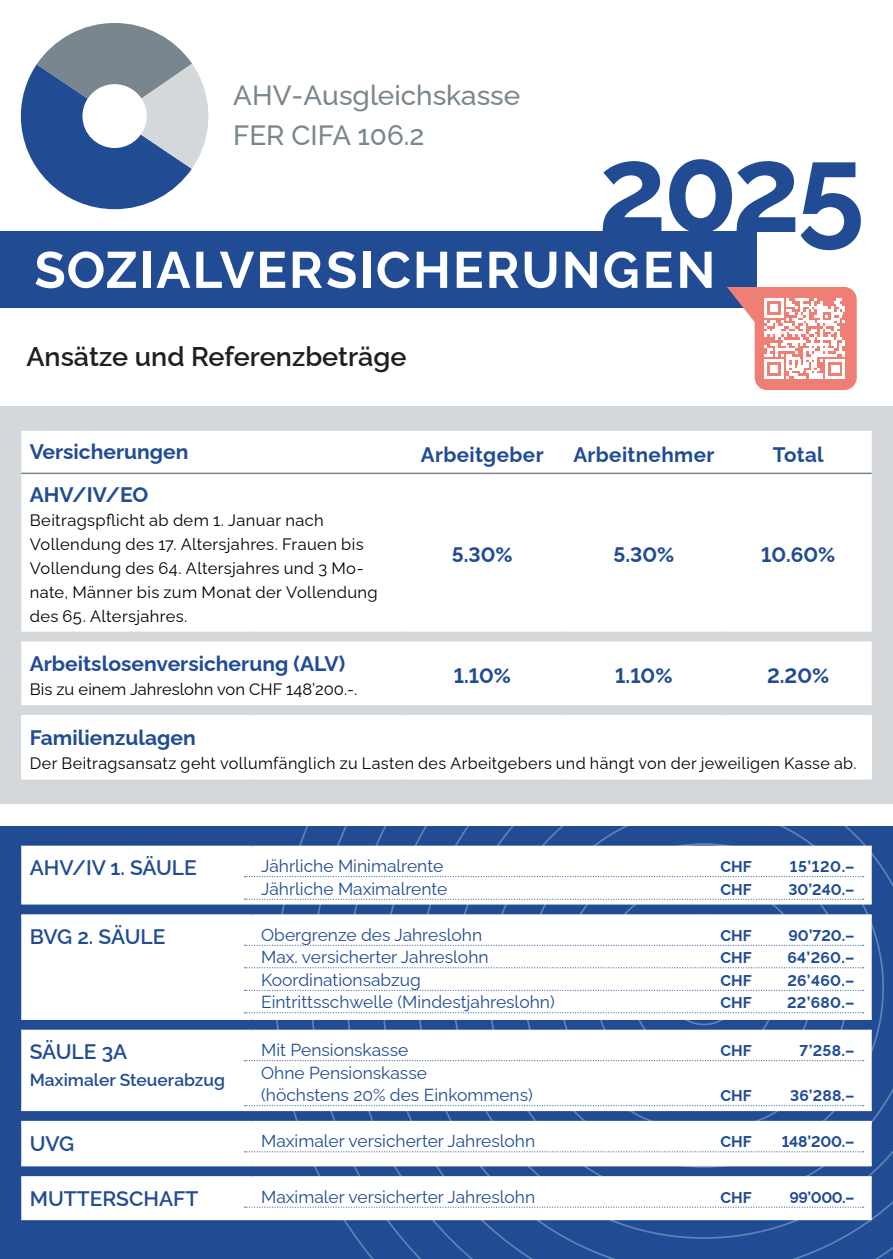
<style>
.page{position:relative;width:893px;height:1259px;background:#fff}
.page>*{position:absolute;margin:0;border:0;box-sizing:border-box;transform-origin:0 0}
.t1{font:700 121.8px "Raleway";color:#214c94}
.t2{font:700 51px "Raleway";letter-spacing:.04em;color:#fff}
.t3{font:500 27.9px/39.9px "Raleway";color:#7a868d}
.t4{font:600 27px "Raleway";color:#201f1f}
.t5{font:700 21px "Raleway";color:#214c94}
.t6{font:600 21px "Raleway";color:#214c94}
.t7{font:700 21px "Raleway";letter-spacing:.02em;color:#214c94}
.t8{font:600 21px "Raleway";letter-spacing:-.02em;color:#214c94}
.t9{font:17.4px/22.5px "Raleway";color:#214c94}
.t10{font:600 17.4px "Raleway";color:#214c94}
.t11{font:16.5px/24px "Raleway";letter-spacing:.02em;color:#000}
.t12{font:16.5px "Raleway";color:#000}
.t13{font:700 15.6px "Raleway";color:#214c94}
.s1{font-weight:800}
</style>
<div class="page">
<div style="left:0;top:826px;width:893px;height:433px;background:#214c94"></div>
<svg style="left:274px;top:826px;width:619px;height:433px"></svg>
<div style="left:0;top:406px;width:893px;height:398px;background:#d4d8db"></div>
<div style="left:0;top:231px;width:757px;height:77px;background:#214c94"></div>
<div style="left:21px;top:431px;width:851px;height:197px;background:#fff"></div>
<div style="left:21px;top:644px;width:851px;height:58px;background:#fff"></div>
<div style="left:21px;top:716px;width:851px;height:62px;background:#fff"></div>
<hr style="left:21px;top:472px;width:232px;height:2px;background:#7a868d">
<hr style="left:253px;top:472px;width:148px;height:2px;background:#7a868d">
<hr style="left:401px;top:472px;width:162px;height:2px;background:#7a868d">
<hr style="left:563px;top:472px;width:162px;height:2px;background:#7a868d">
<hr style="left:725px;top:472px;width:147px;height:2px;background:#7a868d">
<hr style="left:21px;top:628px;width:232px;height:3px;background:#fff">
<hr style="left:253px;top:628px;width:148px;height:3px;background:#fff">
<hr style="left:401px;top:628px;width:162px;height:3px;background:#fff">
<hr style="left:563px;top:628px;width:162px;height:3px;background:#fff">
<hr style="left:725px;top:628px;width:147px;height:3px;background:#fff">
<hr style="left:21px;top:641px;width:232px;height:3px;background:#fff">
<hr style="left:253px;top:641px;width:148px;height:3px;background:#fff">
<hr style="left:401px;top:641px;width:162px;height:3px;background:#fff">
<hr style="left:563px;top:641px;width:162px;height:3px;background:#fff">
<hr style="left:725px;top:641px;width:147px;height:3px;background:#fff">
<hr style="left:21px;top:702px;width:232px;height:3px;background:#fff">
<hr style="left:253px;top:702px;width:148px;height:3px;background:#fff">
<hr style="left:401px;top:702px;width:162px;height:3px;background:#fff">
<hr style="left:563px;top:702px;width:162px;height:3px;background:#fff">
<hr style="left:725px;top:702px;width:147px;height:3px;background:#fff">
<hr style="left:21px;top:715px;width:232px;height:3px;background:#fff">
<hr style="left:253px;top:715px;width:148px;height:3px;background:#fff">
<hr style="left:401px;top:715px;width:162px;height:3px;background:#fff">
<hr style="left:563px;top:715px;width:162px;height:3px;background:#fff">
<hr style="left:725px;top:715px;width:147px;height:3px;background:#fff">
<hr style="left:21px;top:776px;width:232px;height:3px;background:#fff">
<hr style="left:253px;top:776px;width:148px;height:3px;background:#fff">
<hr style="left:401px;top:776px;width:162px;height:3px;background:#fff">
<hr style="left:563px;top:776px;width:162px;height:3px;background:#fff">
<hr style="left:725px;top:776px;width:147px;height:3px;background:#fff">
<svg style="left:21px;top:848px;width:851px;height:372px;background:#e6ebf3"></svg>
<hr style="left:21px;top:845px;width:232px;height:3px;background:#fff">
<hr style="left:253px;top:845px;width:619px;height:3px;background:#fff">
<hr style="left:21px;top:901px;width:232px;height:3px;background:#fff">
<hr style="left:253px;top:901px;width:619px;height:3px;background:#fff">
<hr style="left:21px;top:914px;width:232px;height:3px;background:#fff">
<hr style="left:253px;top:914px;width:619px;height:3px;background:#fff">
<hr style="left:21px;top:1017px;width:232px;height:3px;background:#fff">
<hr style="left:253px;top:1017px;width:619px;height:3px;background:#fff">
<hr style="left:21px;top:1029px;width:232px;height:3px;background:#fff">
<hr style="left:253px;top:1029px;width:619px;height:3px;background:#fff">
<hr style="left:21px;top:1108px;width:232px;height:3px;background:#fff">
<hr style="left:253px;top:1108px;width:619px;height:3px;background:#fff">
<hr style="left:21px;top:1120px;width:232px;height:3px;background:#fff">
<hr style="left:253px;top:1120px;width:619px;height:3px;background:#fff">
<hr style="left:21px;top:1163px;width:232px;height:3px;background:#fff">
<hr style="left:253px;top:1163px;width:619px;height:3px;background:#fff">
<hr style="left:21px;top:1176px;width:232px;height:3px;background:#fff">
<hr style="left:253px;top:1176px;width:619px;height:3px;background:#fff">
<svg style="left:245px;top:876px;width:619px;height:1px"></svg>
<svg style="left:245px;top:898px;width:619px;height:1px"></svg>
<svg style="left:245px;top:944px;width:619px;height:2px"></svg>
<svg style="left:245px;top:967px;width:619px;height:1px"></svg>
<svg style="left:245px;top:989px;width:619px;height:2px"></svg>
<svg style="left:245px;top:1012px;width:619px;height:1px"></svg>
<svg style="left:245px;top:1060px;width:619px;height:1px"></svg>
<svg style="left:245px;top:1105px;width:619px;height:1px"></svg>
<svg style="left:245px;top:1151px;width:619px;height:1px"></svg>
<svg style="left:245px;top:1206px;width:619px;height:1px"></svg>
<svg style="left:727px;top:287px;width:130px;height:103px"></svg>
<svg style="left:21px;top:23px;width:187px;height:186px"></svg>
<h3 class="t3" style="left:233px;top:72px;width:289px">AHV-Ausgleichskasse<br>FER CIFA 106.2</h3>
<h1 class="t1" style="left:598px;top:92px;width:268px">2025</h1>
<h2 class="t2" style="left:34px;top:229px;width:682px">SOZIALVERSICHERUNGEN</h2>
<h3 class="t4" style="left:26px;top:335px;width:382px">Ansätze und Referenzbeträge</h3>
<p class="t5" style="left:30px;top:435px;width:160px">Versicherungen</p>
<p class="t7" style="left:421px;top:438px;width:124px">Arbeitgeber</p>
<p class="t7" style="left:573px;top:438px;width:143px">Arbeitnehmer</p>
<p class="t5" style="left:773px;top:438px;width:53px">Total</p>
<p class="t5" style="left:30px;top:477px;width:120px">AHV/IV/EO</p>
<p class="t11" style="left:30px;top:506px;width:350px">Beitragspflicht ab dem 1. Januar nach Vollendung des 17. Altersjahres. Frauen bis Vollendung des 64. Altersjahres und 3 Mo&shy;nate, Männer bis zum Monat der Vollendung des 65. Altersjahres.</p>
<p class="t5" style="left:452px;top:537px;width:62px">5.30<span class="s1">%</span></p>
<p class="t5" style="left:613px;top:537px;width:62px">5.30<span class="s1">%</span></p>
<p class="t5" style="left:761px;top:537px;width:76px">10.60<span class="s1">%</span></p>
<p class="t5" style="left:30px;top:647px;width:317px">Arbeitslosenversicherung (ALV)</p>
<p class="t12" style="left:30px;top:676px;width:329px">Bis zu einem Jahreslohn von CHF 148’200.-.</p>
<p class="t5" style="left:454px;top:659px;width:59px">1.10<span class="s1">%</span></p>
<p class="t5" style="left:615px;top:659px;width:59px">1.10<span class="s1">%</span></p>
<p class="t5" style="left:767px;top:659px;width:64px">2.20<span class="s1">%</span></p>
<p class="t5" style="left:30px;top:720px;width:168px">Familienzulagen</p>
<p class="t11" style="left:30px;top:749px;width:828px">Der Beitragsansatz geht vollumfänglich zu Lasten des Arbeitgebers und hängt von der jeweiligen Kasse ab.</p>
<p class="t6" style="left:30px;top:851px;width:169px">AHV/IV 1. SÄULE</p>
<p class="t9" style="left:261px;top:852px;width:184px">Jährliche Minimalrente</p>
<p class="t13" style="left:720px;top:854px;width:33px">CHF</p>
<p class="t13" style="left:790px;top:854px;width:66px">15’120.–</p>
<p class="t9" style="left:261px;top:875px;width:188px">Jährliche Maximalrente</p>
<p class="t13" style="left:720px;top:876px;width:33px">CHF</p>
<p class="t13" style="left:788px;top:876px;width:68px">30’240.–</p>
<p class="t8" style="left:30px;top:920px;width:137px">BVG 2. SÄULE</p>
<p class="t9" style="left:261px;top:921px;width:222px">Obergrenze des Jahreslohn</p>
<p class="t13" style="left:720px;top:922px;width:33px">CHF</p>
<p class="t13" style="left:788px;top:922px;width:68px">90’720.–</p>
<p class="t9" style="left:261px;top:944px;width:229px">Max. versicherter Jahreslohn</p>
<p class="t13" style="left:720px;top:945px;width:33px">CHF</p>
<p class="t13" style="left:787px;top:945px;width:69px">64’260.–</p>
<p class="t9" style="left:261px;top:966px;width:161px">Koordinationsabzug</p>
<p class="t13" style="left:720px;top:967px;width:33px">CHF</p>
<p class="t13" style="left:787px;top:967px;width:69px">26’460.–</p>
<p class="t9" style="left:261px;top:989px;width:295px">Eintrittsschwelle (Mindestjahreslohn)</p>
<p class="t13" style="left:720px;top:990px;width:33px">CHF</p>
<p class="t13" style="left:787px;top:990px;width:69px">22’680.–</p>
<p class="t6" style="left:30px;top:1035px;width:99px">SÄULE 3A</p>
<p class="t10" style="left:30px;top:1066px;width:197px">Maximaler Steuerabzug</p>
<p class="t9" style="left:261px;top:1036px;width:149px">Mit Pensionskasse</p>
<p class="t13" style="left:720px;top:1038px;width:33px">CHF</p>
<p class="t13" style="left:800px;top:1038px;width:57px">7’258.–</p>
<p class="t9" style="left:261px;top:1059px;width:273px">Ohne Pensionskasse<br>(höchstens 20% des Einkommens)</p>
<p class="t13" style="left:720px;top:1083px;width:33px">CHF</p>
<p class="t13" style="left:790px;top:1083px;width:66px">36’288.–</p>
<p class="t6" style="left:30px;top:1126px;width:46px">UVG</p>
<p class="t9" style="left:261px;top:1128px;width:276px">Maximaler versicherter Jahreslohn</p>
<p class="t13" style="left:720px;top:1129px;width:33px">CHF</p>
<p class="t13" style="left:782px;top:1129px;width:74px">148’200.–</p>
<p class="t6" style="left:30px;top:1181px;width:170px">MUTTERSCHAFT</p>
<p class="t9" style="left:261px;top:1183px;width:276px">Maximaler versicherter Jahreslohn</p>
<p class="t13" style="left:720px;top:1184px;width:33px">CHF</p>
<p class="t13" style="left:790px;top:1184px;width:67px">99’000.–</p>
</div>
